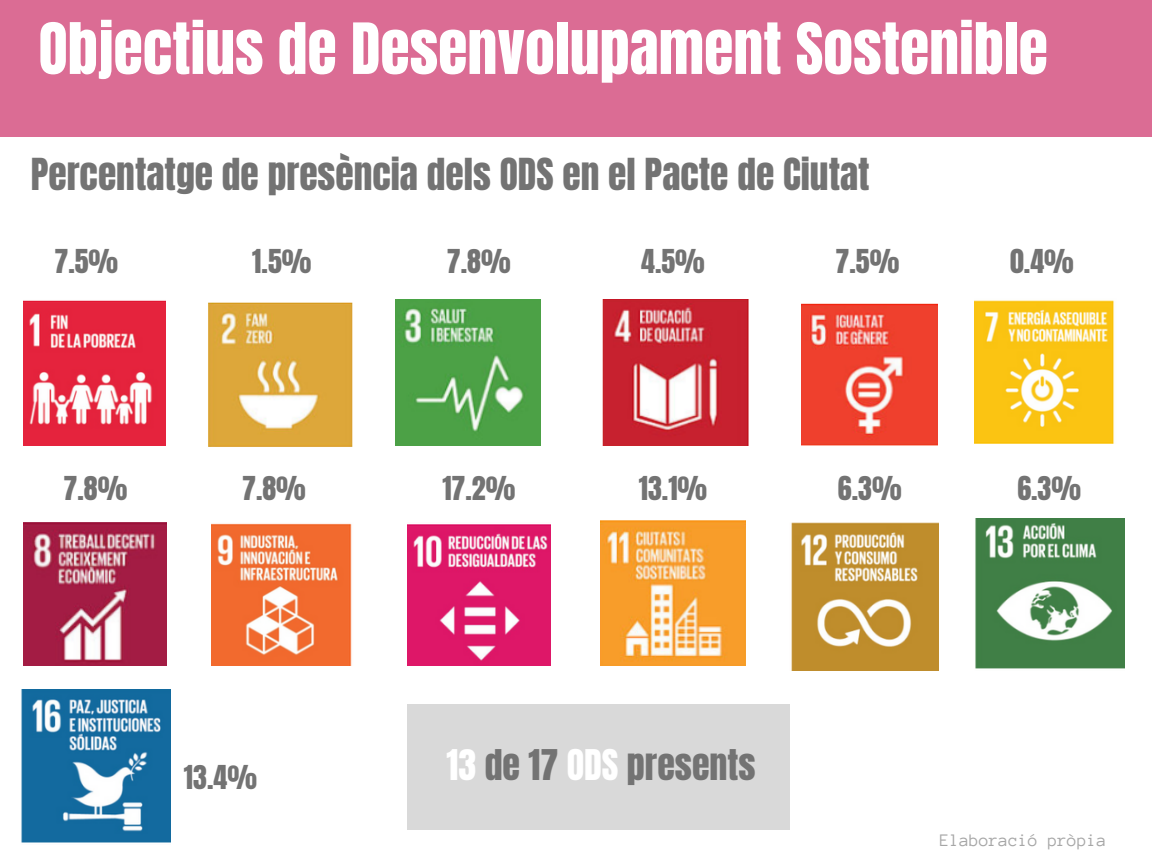
<style>
.page{position:relative;width:1152px;height:864px;background:#fff}
.page>*{position:absolute;margin:0;border:0;box-sizing:border-box;transform-origin:0 0}
.t1{font:60px "Anton";color:#fff}
.t2{font:37.5px "Anton";color:#737373}
.t3{font:36px "Anton";color:#737373}
.t4{font:28.05px "Anton";color:#737373}
.t5{font:18px "Anonymous Pro";color:#a6a6a6}
.s1{color:#fff}
</style>
<div class="page">
<div style="left:0;top:0;width:1152px;height:137px;background:#db6c94"></div>
<img style="left:208px;top:302px;width:145px;height:145px">
<img style="left:602px;top:299px;width:147px;height:146px">
<img style="left:802px;top:303px;width:136px;height:143px">
<img style="left:24px;top:523px;width:143px;height:142px">
<img style="left:600px;top:520px;width:146px;height:146px">
<img style="left:396px;top:299px;width:145px;height:146px">
<img style="left:24px;top:300px;width:142px;height:145px">
<img style="left:974px;top:300px;width:140px;height:143px">
<img style="left:211px;top:523px;width:141px;height:142px">
<img style="left:407px;top:524px;width:143px;height:141px">
<img style="left:975px;top:518px;width:150px;height:151px">
<img style="left:791px;top:523px;width:147px;height:147px">
<img style="left:21px;top:690px;width:149px;height:153px">
<div style="left:407px;top:705px;width:383px;height:125px;background:#d9d9d9"></div>
<p class="t1" style="left:39px;top:6px;width:1011px">Objectius de Desenvolupament Sostenible</p>
<p class="t2" style="left:31px;top:147px;width:840px">Percentatge de presència dels ODS en el Pacte de Ciutat</p>
<p class="t4" style="left:55px;top:241px;width:65px">7.5%</p>
<p class="t4" style="left:252px;top:241px;width:61px">1.5%</p>
<p class="t4" style="left:447px;top:241px;width:65px">7.8%</p>
<p class="t4" style="left:641px;top:241px;width:65px">4.5%</p>
<p class="t4" style="left:836px;top:241px;width:65px">7.5%</p>
<p class="t4" style="left:1010px;top:241px;width:65px">0.4%</p>
<p class="t4" style="left:64px;top:468px;width:65px">7.8%</p>
<p class="t4" style="left:838px;top:468px;width:65px">6.3%</p>
<p class="t4" style="left:242px;top:468px;width:65px">7.8%</p>
<p class="t4" style="left:442px;top:468px;width:74px">17.2%</p>
<p class="t4" style="left:639px;top:468px;width:70px">13.1%</p>
<p class="t4" style="left:1017px;top:468px;width:65px">6.3%</p>
<p class="t4" style="left:184px;top:757px;width:74px">13.4%</p>
<p class="t3" style="left:447px;top:739px;width:311px"><span class="s1">13</span> de 17 <span class="s1">ODS</span> presents</p>
<p class="t5" style="left:940px;top:831px;width:168px">Elaboració pròpia</p>
</div>
